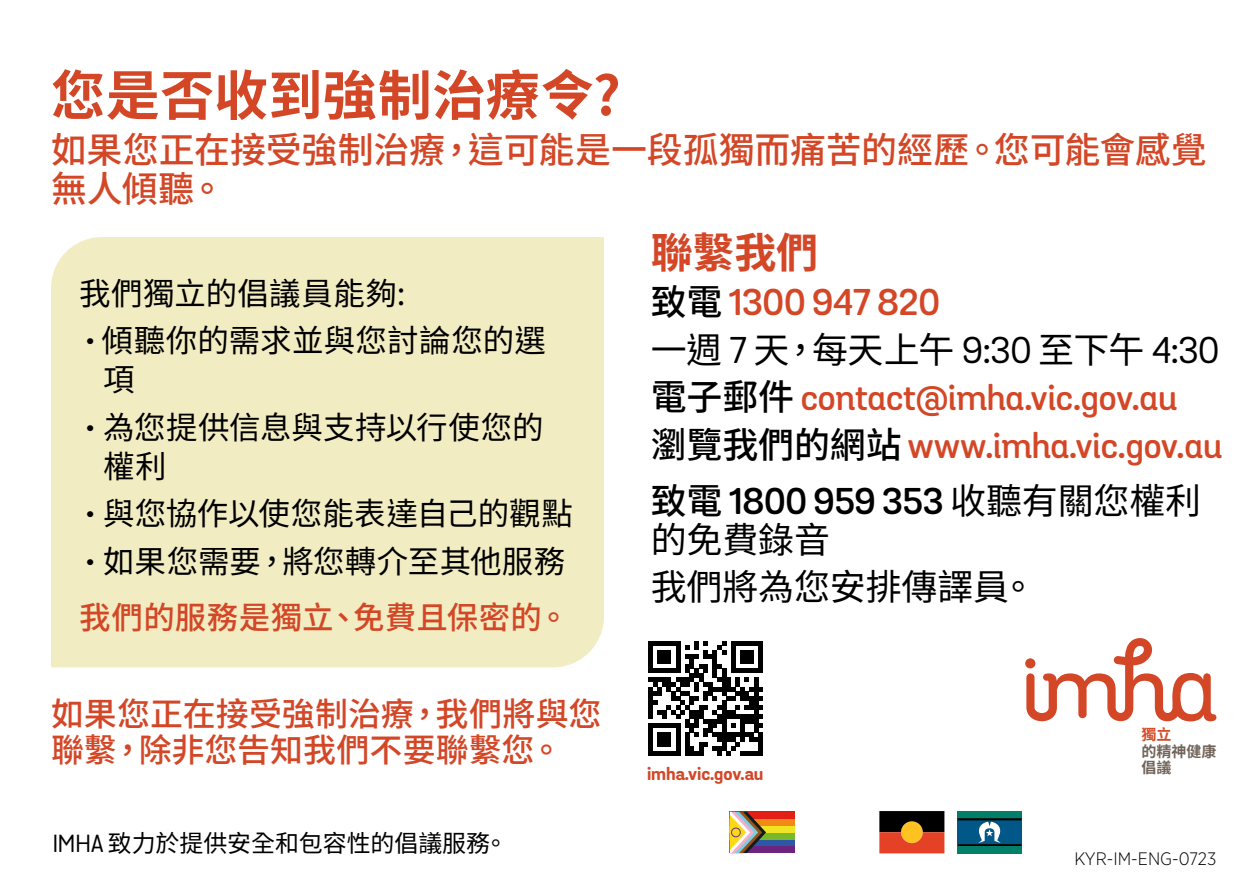
<style>
.page{position:relative;width:1259px;height:893px;background:#fff}
.page>*{position:absolute;margin:0;border:0;box-sizing:border-box;transform-origin:0 0}
.t1{font:700 54px "Noto Sans CJ Ktc";letter-spacing:.005em;color:#d34727}
.t2{font:700 42px "Noto Sans CJ Ktc";color:#d34727}
.t3{font:600 36px/47.4px "Grota Sans Alt Rounded";letter-spacing:-.005em;color:#d34727}
.t4{font:500 36px/39px "Noto Sans CJ Ktc";letter-spacing:-.005em;color:#d34727}
.t5{font:36px/47.4px "Noto Sans CJ Ktc";letter-spacing:-.005em;color:#000}
.t6{font:600 36px "Grota Sans Alt Rounded";letter-spacing:-.005em;color:#000}
.t7{font:500 33px/36px "Noto Sans CJ Ktc";color:#d34727}
.t8{font:31.5px/39px "Noto Sans CJ Ktc";letter-spacing:.005em;color:#000}
.t9{font:500 31.5px/56.1px "Noto Sans CJ Ktc";letter-spacing:.01em;color:#d34727}
.t10{font:24px "Noto Sans CJ Ktc";letter-spacing:-.005em;color:#000}
.t11{font:700 18px "Grota Sans Rounded";letter-spacing:-.005em;color:#d34727}
.t12{font:300 18px "Gotham Narrow";color:#000}
.t13{font:700 15px/16.5px "Noto Sans CJ Ktc";color:#706359}
.t14{font:700 15px "Noto Sans CJ Ktc";color:#d34b27}
.s1{font-family:"Grota Sans Alt Rounded"}
.s2{font-family:"Grota Sans Alt Rounded";font-weight:400;color:#000}
.s3{font-weight:400;color:#000}
.s4{font-family:"Noto Sans CJ Ktc";font-weight:500;color:#000}
.s5{font-family:"Noto Sans CJ Ktc";font-weight:500}
.s6{font-family:"Noto Sans CJ Ktc";font-weight:400}
</style>
<div class="page">
<div style="left:51px;top:237px;width:553px;height:430px;background:#f2ecc2"></div>
<svg style="left:1026px;top:638px;width:190px;height:83px"></svg>
<svg style="left:879px;top:811px;width:65px;height:42px;background:#853818"></svg>
<div style="left:957px;top:811px;width:65px;height:7px;background:#008069"></div>
<div style="left:957px;top:846px;width:65px;height:7px;background:#008069"></div>
<svg style="left:957px;top:818px;width:65px;height:28px;background:#236184"></svg>
<div style="left:730px;top:812px;width:65px;height:41px;background:#6d2380"></div>
<svg style="left:766px;top:839px;width:29px;height:7px"></svg>
<svg style="left:766px;top:832px;width:29px;height:7px"></svg>
<svg style="left:766px;top:825px;width:29px;height:7px"></svg>
<div style="left:730px;top:812px;width:65px;height:13px;background:#f28917"></div>
<div style="left:730px;top:812px;width:65px;height:7px;background:#e22016"></div>
<svg style="left:730px;top:812px;width:36px;height:41px"></svg>
<div style="left:731px;top:827px;width:10px;height:10px;border:1px solid #66338b;border-radius:50%"></div>
<svg style="left:648px;top:641px;width:115px;height:115px"></svg>
<h1 class="t1" style="left:51px;top:65px;width:571px">您是否收到強制治療令?</h1>
<p class="t4" style="left:51px;top:131px;width:1157px">如果您正在接受強制治療，這可能是一段孤獨而痛苦的經歷。您可能會感覺無人傾聽。</p>
<p class="t8" style="left:79px;top:274px;width:328px">我們獨立的倡議員能夠:</p>
<p class="t8" style="left:103px;top:322px;width:444px;text-indent:-18px"><span class="s1">•</span> 傾聽你的需求並與您討論您的選項</p>
<p class="t8" style="left:103px;top:408px;width:442px;text-indent:-18px"><span class="s1">•</span> 為您提供信息與支持以行使您的權利</p>
<p class="t8" style="left:85px;top:495px;width:489px"><span class="s1">•</span> 與您協作以使您能表達自己的觀點</p>
<p class="t9" style="left:79px;top:534px;width:492px"><span class="s2">•</span> <span class="s3">如果您需要，將您轉介至其他服務</span>我們的服務是獨立、免費且保密的。</p>
<p class="t7" style="left:51px;top:696px;width:552px">如果您正在接受強制治療，我們將與您聯繫，除非您告知我們不要聯繫您。</p>
<p class="t10" style="left:53px;top:829px;width:457px"><span class="s1">IMHA</span> 致力於提供安全和包容性的倡議服務。</p>
<p class="t2" style="left:651px;top:229px;width:169px">聯繫我們</p>
<p class="t3" style="left:651px;top:280px;width:291px"><span class="s4">致電</span> 1300 947 820</p>
<p class="t5" style="left:651px;top:326px;width:570px">一週 <span class="s1">7</span> 天，每天上午 <span class="s1">9:30</span> 至下午 <span class="s1">4:30</span></p>
<p class="t3" style="left:651px;top:375px;width:573px"><span class="s4">電子郵件</span> contact@imha.vic.gov.au<span class="s4">瀏覽我們的網站</span> www.imha.vic.gov.au</p>
<p class="t6" style="left:651px;top:479px;width:552px"><span class="s5">致電</span> 1800 959 353 <span class="s6">收聽有關您權利</span></p>
<p class="t5" style="left:651px;top:517px;width:387px">的免費錄音<br>我們將為您安排傳譯員。</p>
<p class="t11" style="left:647px;top:762px;width:118px">imha.vic.gov.au</p>
<p class="t14" style="left:1141px;top:726px;width:31px">獨立</p>
<p class="t13" style="left:1141px;top:743px;width:76px">的精神健康倡議</p>
<p class="t12" style="left:1074px;top:847px;width:143px">KYR-IM-ENG-0723</p>
</div>
